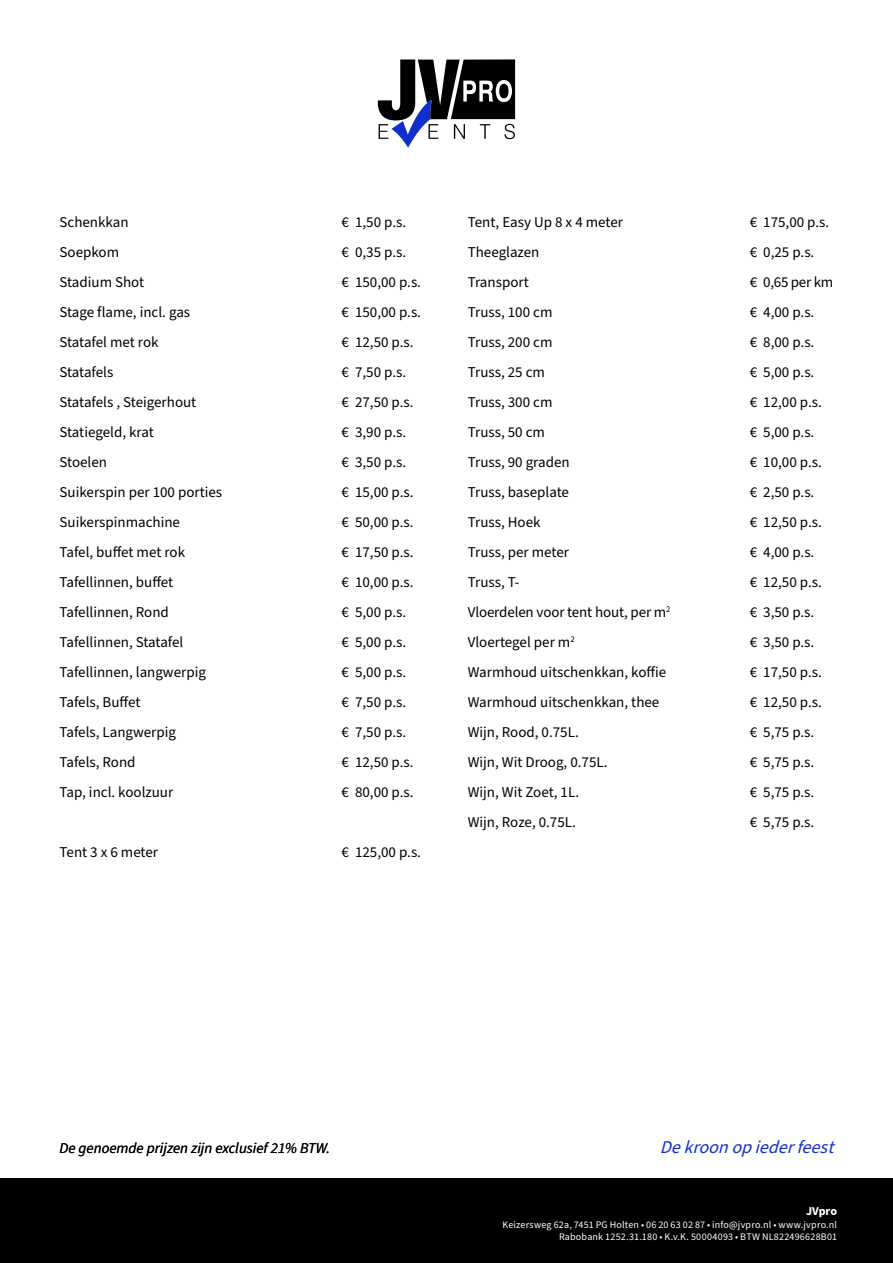
<style>
.page{position:relative;width:893px;height:1263px;background:#fff}
.page>*{position:absolute;margin:0;border:0;box-sizing:border-box;transform-origin:0 0}
.t1{font:italic 18px "Source Sans Pro";color:#122ecc}
.t2{font:15px "Source Sans Pro";color:#000}
.t3{font:italic 15px "Source Sans Pro";color:#000}
.t4{font:700 12px "Source Sans Pro";letter-spacing:-.005em;color:#fff}
.t5{font:10.05px/12px "Source Sans Pro";letter-spacing:.02em;color:#fff;text-align:right}
</style>
<div class="page">
<div style="left:0;top:1178px;width:893px;height:85px;background:#000"></div>
<svg style="left:378px;top:59px;width:137px;height:89px"></svg>
<p class="t2" style="left:60px;top:212px;width:71px">Schenkkan</p>
<p class="t2" style="left:342px;top:212px;width:66px">€ 1,50 p.s.</p>
<p class="t2" style="left:60px;top:242px;width:61px">Soepkom</p>
<p class="t2" style="left:342px;top:242px;width:66px">€ 0,35 p.s.</p>
<p class="t2" style="left:60px;top:272px;width:86px">Stadium Shot</p>
<p class="t2" style="left:342px;top:272px;width:81px">€ 150,00 p.s.</p>
<p class="t2" style="left:60px;top:302px;width:132px">Stage flame, incl. gas</p>
<p class="t2" style="left:342px;top:302px;width:81px">€ 150,00 p.s.</p>
<p class="t2" style="left:60px;top:332px;width:101px">Statafel met rok</p>
<p class="t2" style="left:342px;top:332px;width:74px">€ 12,50 p.s.</p>
<p class="t2" style="left:60px;top:362px;width:55px">Statafels</p>
<p class="t2" style="left:342px;top:362px;width:66px">€ 7,50 p.s.</p>
<p class="t2" style="left:60px;top:392px;width:138px">Statafels , Steigerhout</p>
<p class="t2" style="left:342px;top:392px;width:74px">€ 27,50 p.s.</p>
<p class="t2" style="left:60px;top:422px;width:96px">Statiegeld, krat</p>
<p class="t2" style="left:342px;top:422px;width:66px">€ 3,90 p.s.</p>
<p class="t2" style="left:60px;top:452px;width:49px">Stoelen</p>
<p class="t2" style="left:342px;top:452px;width:66px">€ 3,50 p.s.</p>
<p class="t2" style="left:60px;top:482px;width:164px">Suikerspin per 100 porties</p>
<p class="t2" style="left:342px;top:482px;width:74px">€ 15,00 p.s.</p>
<p class="t2" style="left:60px;top:512px;width:122px">Suikerspinmachine</p>
<p class="t2" style="left:342px;top:512px;width:74px">€ 50,00 p.s.</p>
<p class="t2" style="left:60px;top:542px;width:127px">Tafel, buffet met rok</p>
<p class="t2" style="left:342px;top:542px;width:74px">€ 17,50 p.s.</p>
<p class="t2" style="left:60px;top:572px;width:115px">Tafellinnen, buffet</p>
<p class="t2" style="left:342px;top:572px;width:74px">€ 10,00 p.s.</p>
<p class="t2" style="left:60px;top:602px;width:111px">Tafellinnen, Rond</p>
<p class="t2" style="left:342px;top:602px;width:66px">€ 5,00 p.s.</p>
<p class="t2" style="left:60px;top:632px;width:125px">Tafellinnen, Statafel</p>
<p class="t2" style="left:342px;top:632px;width:66px">€ 5,00 p.s.</p>
<p class="t2" style="left:60px;top:662px;width:148px">Tafellinnen, langwerpig</p>
<p class="t2" style="left:342px;top:662px;width:66px">€ 5,00 p.s.</p>
<p class="t2" style="left:60px;top:692px;width:82px">Tafels, Buffet</p>
<p class="t2" style="left:342px;top:692px;width:66px">€ 7,50 p.s.</p>
<p class="t2" style="left:60px;top:722px;width:118px">Tafels, Langwerpig</p>
<p class="t2" style="left:342px;top:722px;width:66px">€ 7,50 p.s.</p>
<p class="t2" style="left:60px;top:752px;width:78px">Tafels, Rond</p>
<p class="t2" style="left:342px;top:752px;width:74px">€ 12,50 p.s.</p>
<p class="t2" style="left:60px;top:782px;width:115px">Tap, incl. koolzuur</p>
<p class="t2" style="left:342px;top:782px;width:74px">€ 80,00 p.s.</p>
<p class="t2" style="left:60px;top:842px;width:100px">Tent 3 x 6 meter</p>
<p class="t2" style="left:342px;top:842px;width:81px">€ 125,00 p.s.</p>
<p class="t2" style="left:468px;top:212px;width:157px">Tent, Easy Up 8 x 4 meter</p>
<p class="t2" style="left:750px;top:212px;width:81px">€ 175,00 p.s.</p>
<p class="t2" style="left:468px;top:242px;width:73px">Theeglazen</p>
<p class="t2" style="left:750px;top:242px;width:66px">€ 0,25 p.s.</p>
<p class="t2" style="left:468px;top:272px;width:63px">Transport</p>
<p class="t2" style="left:750px;top:272px;width:85px">€ 0,65 per km</p>
<p class="t2" style="left:468px;top:302px;width:86px">Truss, 100 cm</p>
<p class="t2" style="left:750px;top:302px;width:66px">€ 4,00 p.s.</p>
<p class="t2" style="left:468px;top:332px;width:86px">Truss, 200 cm</p>
<p class="t2" style="left:750px;top:332px;width:66px">€ 8,00 p.s.</p>
<p class="t2" style="left:468px;top:362px;width:79px">Truss, 25 cm</p>
<p class="t2" style="left:750px;top:362px;width:66px">€ 5,00 p.s.</p>
<p class="t2" style="left:468px;top:392px;width:86px">Truss, 300 cm</p>
<p class="t2" style="left:750px;top:392px;width:74px">€ 12,00 p.s.</p>
<p class="t2" style="left:468px;top:422px;width:79px">Truss, 50 cm</p>
<p class="t2" style="left:750px;top:422px;width:66px">€ 5,00 p.s.</p>
<p class="t2" style="left:468px;top:452px;width:103px">Truss, 90 graden</p>
<p class="t2" style="left:750px;top:452px;width:74px">€ 10,00 p.s.</p>
<p class="t2" style="left:468px;top:482px;width:103px">Truss, baseplate</p>
<p class="t2" style="left:750px;top:482px;width:66px">€ 2,50 p.s.</p>
<p class="t2" style="left:468px;top:512px;width:74px">Truss, Hoek</p>
<p class="t2" style="left:750px;top:512px;width:74px">€ 12,50 p.s.</p>
<p class="t2" style="left:468px;top:542px;width:103px">Truss, per meter</p>
<p class="t2" style="left:750px;top:542px;width:66px">€ 4,00 p.s.</p>
<p class="t2" style="left:468px;top:572px;width:53px">Truss, T-</p>
<p class="t2" style="left:750px;top:572px;width:74px">€ 12,50 p.s.</p>
<p class="t2" style="left:468px;top:602px;width:204px">Vloerdelen voor tent hout, per m<sup>2</sup></p>
<p class="t2" style="left:750px;top:602px;width:66px">€ 3,50 p.s.</p>
<p class="t2" style="left:468px;top:632px;width:108px">Vloertegel per m<sup>2</sup></p>
<p class="t2" style="left:750px;top:632px;width:66px">€ 3,50 p.s.</p>
<p class="t2" style="left:468px;top:662px;width:200px">Warmhoud uitschenkkan, koffie</p>
<p class="t2" style="left:750px;top:662px;width:74px">€ 17,50 p.s.</p>
<p class="t2" style="left:468px;top:692px;width:193px">Warmhoud uitschenkkan, thee</p>
<p class="t2" style="left:750px;top:692px;width:74px">€ 12,50 p.s.</p>
<p class="t2" style="left:468px;top:722px;width:113px">Wijn, Rood, 0.75L.</p>
<p class="t2" style="left:750px;top:722px;width:66px">€ 5,75 p.s.</p>
<p class="t2" style="left:468px;top:752px;width:141px">Wijn, Wit Droog, 0.75L.</p>
<p class="t2" style="left:750px;top:752px;width:66px">€ 5,75 p.s.</p>
<p class="t2" style="left:468px;top:782px;width:113px">Wijn, Wit Zoet, 1L.</p>
<p class="t2" style="left:750px;top:782px;width:66px">€ 5,75 p.s.</p>
<p class="t2" style="left:468px;top:812px;width:110px">Wijn, Roze, 0.75L.</p>
<p class="t2" style="left:750px;top:812px;width:66px">€ 5,75 p.s.</p>
<p class="t3" style="left:60px;top:1138px;width:272px">De genoemde prijzen zijn exclusief 21% BTW.</p>
<p class="t1" style="left:660px;top:1135px;width:182px">Dekroonopiederfeest</p>
<p class="t4" style="left:806px;top:1203px;width:32px">JVpro</p>
<p class="t5" style="left:502px;top:1218px;width:336px">Keizersweg 62a, 7451 PG Holten • 06 20 63 02 87 • info@jvpro.nl • www.jvpro.nl<br>Rabobank 1252.31.180 • K.v.K. 50004093 • BTW NL822496628B01</p>
</div>
